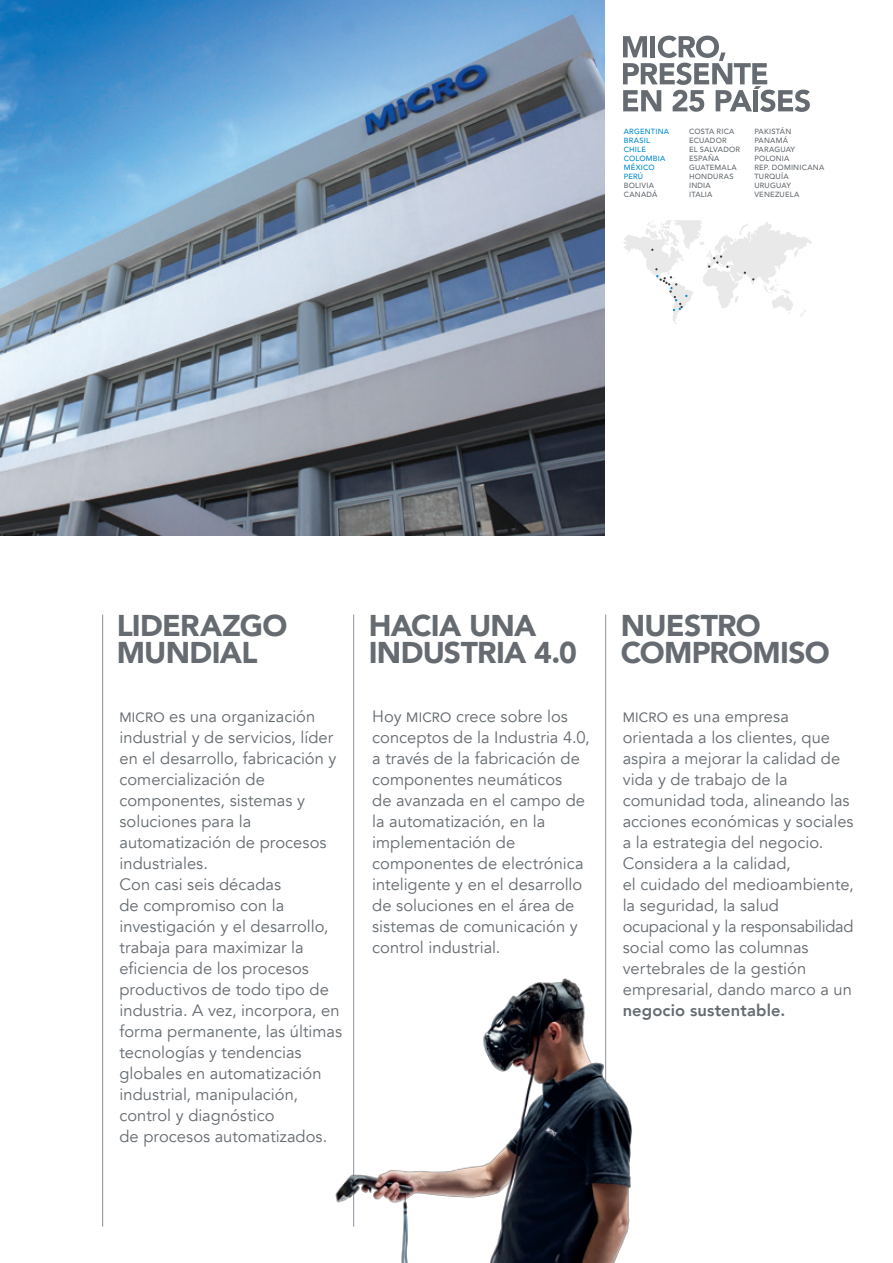
<style>
.page{position:relative;width:893px;height:1263px;background:#fff}
.page>*{position:absolute;margin:0;border:0;box-sizing:border-box;transform-origin:0 0}
.t1{font:900 30px/27px "Avenir";letter-spacing:-.025em;color:#656b70}
.t2{font:16.5px/21px "Avenir";color:#656b70}
.t3{font:800 16.5px "Avenir";letter-spacing:.01em;color:#656b70}
.t4{font:500 7.5px/9px "Avenir";letter-spacing:.025em;color:#656b70}
.t5{font:500 7.5px/9px "Avenir";letter-spacing:.025em;color:#008cd0}
.s1{font-size:13.5px}
</style>
<div class="page">
<hr style="left:605px;top:615px;width:1px;height:612px;background:#899197">
<hr style="left:353px;top:615px;width:1px;height:612px;background:#899197">
<hr style="left:102px;top:615px;width:1px;height:612px;background:#899197">
<svg style="left:623px;top:220px;width:189px;height:104px"></svg>
<img style="left:335px;top:968px;width:297px;height:295px">
<img style="left:0;top:0;width:605px;height:536px">
<svg style="left:623px;top:36px;width:187px;height:76px"></svg>
<p class="t5" style="left:624px;top:126px;width:47px">ARGENTINA<br>BRASIL<br>CHILE<br>COLOMBIA<br>MÉXICO<br>PERÚ</p>
<p class="t4" style="left:624px;top:180px;width:35px">BOLIVIA<br>CANADÁ</p>
<p class="t4" style="left:689px;top:126px;width:53px">COSTA RICA<br>ECUADOR<br>EL SALVADOR<br>ESPAÑA<br>GUATEMALA<br>HONDURAS<br>INDIA<br>ITALIA</p>
<p class="t4" style="left:754px;top:126px;width:71px">PAKISTÁN<br>PANAMÁ<br>PARAGUAY<br>POLONIA<br>REP. DOMINICANA<br>TURQUÍA<br>URUGUAY<br>VENEZUELA</p>
<h1 class="t1" style="left:117px;top:611px;width:172px">LIDERAZGO<br>MUNDIAL</h1>
<h1 class="t1" style="left:369px;top:611px;width:210px">HACIA UNA<br>INDUSTRIA 4.0</h1>
<h1 class="t1" style="left:621px;top:611px;width:210px">NUESTRO<br>COMPROMISO</h1>
<p class="t2" style="left:119px;top:706px;width:224px"><span class="s1">MICRO</span> es una organización industrial y de servicios, líder en el desarrollo, fabricación y comercialización de componentes, sistemas y soluciones para la automatización de procesos industriales.<br>Con casi seis décadas<br>de compromiso con la investigación y el desarrollo, trabaja para maximizar la eficiencia de los procesos productivos de todo tipo de industria. A vez, incorpora, en forma permanente, las últimas tecnologías y tendencias globales en automatización industrial, manipulación, control y diagnóstico<br>de procesos automatizados.</p>
<p class="t2" style="left:372px;top:706px;width:219px">Hoy <span class="s1">MICRO</span> crece sobre los conceptos de la Industria 4.0, a través de la fabricación de componentes neumáticos<br>de avanzada en el campo de la automatización, en la implementación de componentes de electrónica inteligente y en el desarrollo de soluciones en el área de sistemas de comunicación y control industrial.</p>
<p class="t2" style="left:623px;top:706px;width:232px"><span class="s1">MICRO</span> es una empresa orientada a los clientes, que aspira a mejorar la calidad de vida y de trabajo de la comunidad toda, alineando las acciones económicas y sociales a la estrategia del negocio.<br>Considera a la calidad,<br>el cuidado del medioambiente, la seguridad, la salud ocupacional y la responsabilidad social como las columnas vertebrales de la gestión empresarial, dando marco a un</p>
<p class="t3" style="left:623px;top:997px;width:164px">negocio sustentable.</p>
</div>
